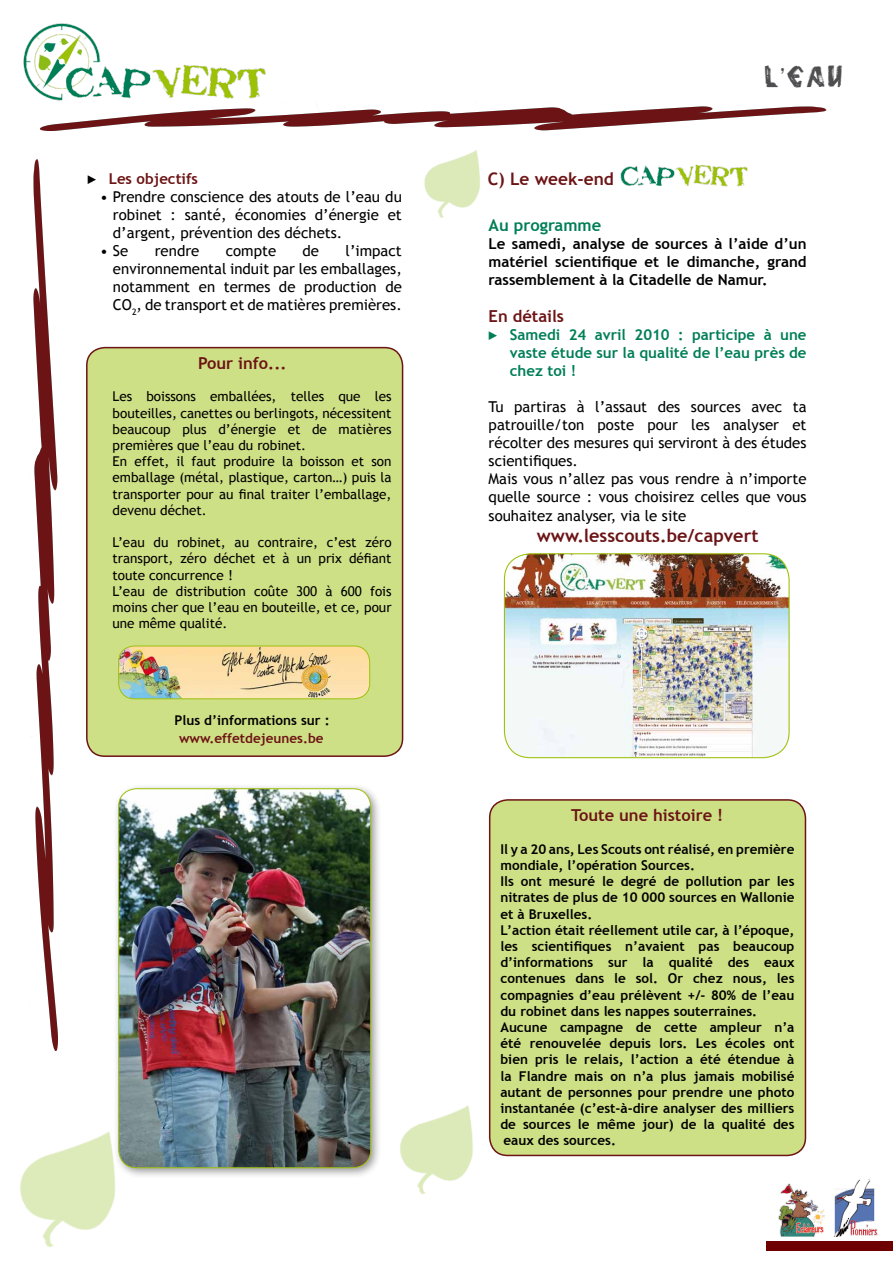
<style>
.page{position:relative;width:893px;height:1263px;background:#fff}
.page>*{position:absolute;margin:0;border:0;box-sizing:border-box;transform-origin:0 0}
.t1{font:27px "vtksanimal 2";color:#4e4e50}
.t2{font:700 18px "Trebuchet MS";color:#6c1415}
.t3{font:700 17.25px "Trebuchet MS";color:#6d1415}
.t4{font:700 16.5px "Trebuchet MS";color:#6c1415}
.t5{font:700 16.5px "Trebuchet MS";color:#007e57}
.t6{font:15px/18px "Trebuchet MS";color:#000;text-align:justify}
.t7{font:700 15px/18px "Trebuchet MS";color:#000;text-align:justify}
.t8{font:700 15px/18px "Trebuchet MS";color:#007e57;text-align:justify}
.t9{font:700 15px "Trebuchet MS";color:#6c1415}
.t10{font:700 13.5px/16.2px "Trebuchet MS";color:#000}
.t11{font:13.5px/16.2px "Trebuchet MS";color:#000}
.t12{font:700 13.5px "Trebuchet MS";color:#6d1415}
.s1{font-family:"Lucida Console";font-weight:400;color:#000}
.s2{font-family:"Lucida Console";font-weight:400}
</style>
<div class="page">
<div style="left:766px;top:1241px;width:127px;height:10px;background:#6e0000"></div>
<img style="left:23px;top:23px;width:243px;height:78px">
<img style="left:57px;top:104px;width:770px;height:26px">
<img style="left:31px;top:124px;width:26px;height:926px">
<img style="left:779px;top:1183px;width:46px;height:53px">
<img style="left:835px;top:1179px;width:43px;height:57px">
<div style="left:87px;top:348px;width:316px;height:408px;background:#cee085;border-radius:18px"></div>
<div style="left:86px;top:347px;width:317px;height:410px;border:2px solid #6d1415;border-radius:18px"></div>
<img style="left:400px;top:1095px;width:95px;height:99px">
<img style="left:20px;top:1131px;width:95px;height:116px">
<img style="left:424px;top:150px;width:56px;height:68px">
<div style="left:490px;top:800px;width:315px;height:355px;background:#cee085;border-radius:18px"></div>
<div style="left:489px;top:799px;width:317px;height:357px;border:2px solid #6d1415;border-radius:18px"></div>
<img style="left:504px;top:554px;width:285px;height:204px">
<div style="left:504px;top:553px;width:286px;height:205px;border:1px solid #9dc10b;border-radius:26px"></div>
<img style="left:119px;top:646px;width:251px;height:53px">
<div style="left:118px;top:646px;width:252px;height:53px;border:1px solid #9dc10b;border-radius:16px"></div>
<div style="left:113px;top:783px;width:269px;height:396px;background:#000;opacity:.4"></div>
<img style="left:119px;top:789px;width:252px;height:379px">
<div style="left:118px;top:788px;width:253px;height:380px;border:1px solid #9dc10b;border-radius:18px"></div>
<img style="left:620px;top:164px;width:128px;height:23px">
<p class="t9" style="left:87px;top:169px;width:112px"><span class="s1">►</span> Les objectifs</p>
<p class="t6" style="left:113px;top:188px;width:290px;text-indent:-13px">• Prendre conscience des atouts de l’eau du robinet : santé, économies d’énergie et d’argent, prévention des déchets.</p>
<p class="t6" style="left:100px;top:242px;width:30px">• Se</p>
<p class="t6" style="left:155px;top:242px;width:46px">rendre</p>
<p class="t6" style="left:226px;top:242px;width:52px">compte</p>
<p class="t6" style="left:303px;top:242px;width:18px">de</p>
<p class="t6" style="left:113px;top:242px;width:290px;text-indent:233px">l’impact environnemental induit par les emballages, notamment en termes de production de CO<sub>2</sub>, de transport et de matières premières.</p>
<p class="t4" style="left:198px;top:353px;width:90px">Pour info...</p>
<p class="t11" style="left:113px;top:389px;width:281px">Les boissons emballées, telles que les bouteilles, canettes ou berlingots, nécessitent beaucoup plus d’énergie et de matières premières que l’eau du robinet.<br>En effet, il faut produire la boisson et son emballage (métal, plastique, carton…) puis la transporter pour au final traiter l’emballage, devenu déchet.</p>
<p class="t11" style="left:113px;top:535px;width:281px">L’eau du robinet, au contraire, c’est zéro transport, zéro déchet et à un prix défiant toute concurrence !<br>L’eau de distribution coûte 300 à 600 fois moins cher que l’eau en bouteille, et ce, pour une même qualité.</p>
<p class="t10" style="left:174px;top:713px;width:157px">Plus d’informations sur :</p>
<p class="t12" style="left:179px;top:730px;width:146px">www.effetdejeunes.be</p>
<p class="t3" style="left:488px;top:168px;width:127px">C) Le week-end</p>
<h1 class="t1" style="left:764px;top:60px;width:80px">L’Eau</h1>
<p class="t5" style="left:489px;top:214px;width:114px">Au programme</p>
<p class="t7" style="left:489px;top:234px;width:319px">Le samedi, analyse de sources à l’aide d’un matériel scientifique et le dimanche, grand rassemblement à la Citadelle de Namur.</p>
<p class="t4" style="left:489px;top:306px;width:77px">En détails</p>
<p class="t8" style="left:510px;top:326px;width:298px;text-indent:-21px"><span class="s2">►</span> Samedi 24 avril 2010 : participe à une vaste étude sur la qualité de l’eau près de chez toi !</p>
<p class="t6" style="left:489px;top:398px;width:319px;text-align:left">Tu partiras à l’assaut des sources avec ta patrouille/ton poste pour les analyser et récolter des mesures qui serviront à des études scientifiques.<br>Mais vous n’allez pas vous rendre à n’importe quelle source : vous choisirez celles que vous souhaitez analyser, via le site</p>
<h2 class="t2" style="left:537px;top:524px;width:223px">www.lesscouts.be/capvert</h2>
<p class="t4" style="left:571px;top:805px;width:154px">Toute une histoire !</p>
<p class="t10" style="left:500px;top:841px;width:296px">Il y a 20 ans, Les Scouts ont réalisé, en première mondiale, l’opération Sources.<br>Ils ont mesuré le degré de pollution par les nitrates de plus de 10 000 sources en Wallonie et à Bruxelles.<br>L’action était réellement utile car, à l’époque, les scientifiques n’avaient pas beaucoup d’informations sur la qualité des eaux contenues dans le sol. Or chez nous, les compagnies d’eau prélèvent +/- 80% de l’eau du robinet dans les nappes souterraines.<br>Aucune campagne de cette ampleur n’a été renouvelée depuis lors. Les écoles ont bien pris le relais, l’action a été étendue à la Flandre mais on n’a plus jamais mobilisé autant de personnes pour prendre une photo instantanée (c’est-à-dire analyser des milliers de sources le même jour) de la qualité des eaux des sources.</p>
</div>
